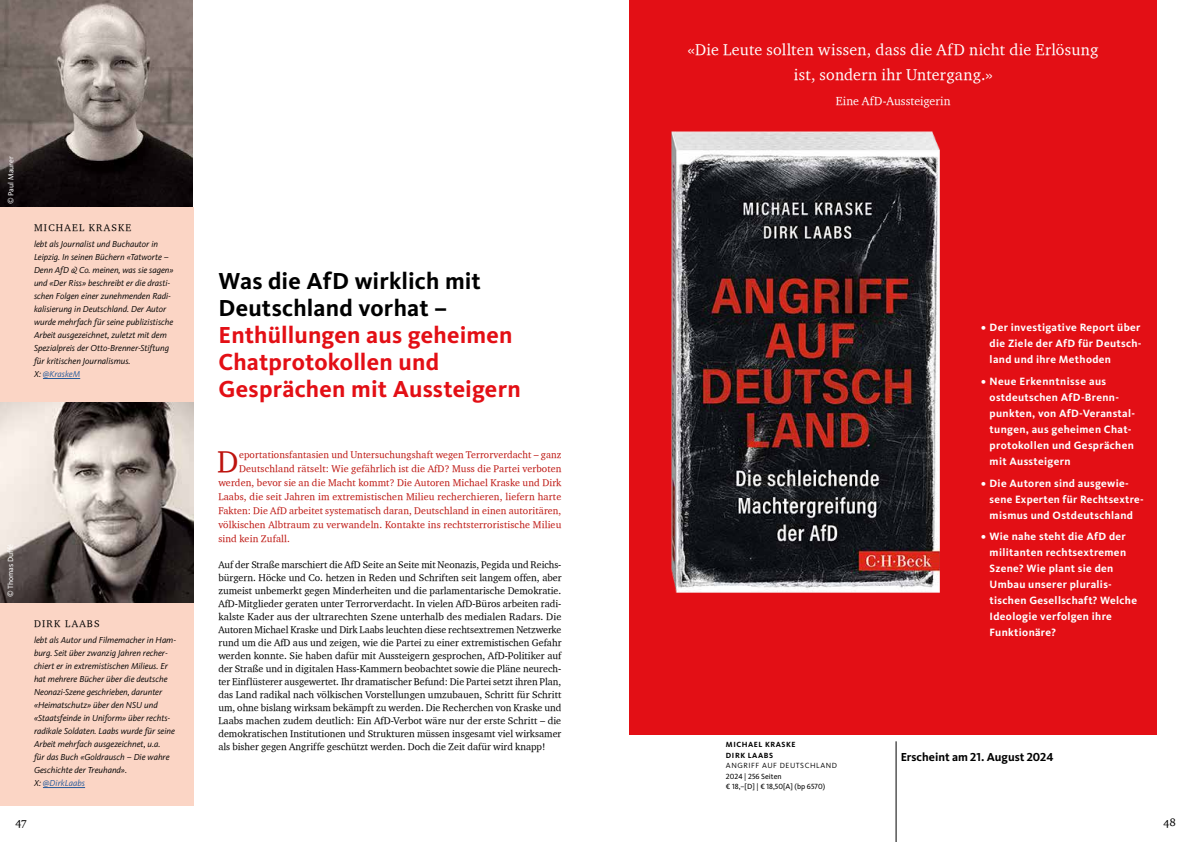
<style>
.page{position:relative;width:1191px;height:842px;background:#fff}
.page>*{position:absolute;margin:0;border:0;box-sizing:border-box;transform-origin:0 0}
.t1{font:30.9px "Charter OSITCTT";color:#bd130e}
.t2{font:700 24px/27px "Kievit Pro";letter-spacing:.01em;color:#e30f15}
.t3{font:700 24px/27px "Kievit Pro";letter-spacing:.005em;color:#000}
.t4{font:16px/25px "Charter OSITCTT";letter-spacing:.015em;color:#fff;text-align:center}
.t5{font:700 12px "Kievit Pro";color:#000}
.t6{font:12px "Charter OSITCTT";color:#fff}
.t7{font:12px "Charter OSITCTT";color:#000}
.t8{font:700 11px/16px "Kievit Pro";letter-spacing:.03em;color:#fff}
.t9{font:10px/13px "Charter OSITCTT";color:#000;text-align:justify}
.t10{font:10px "Charter OSITCTT";letter-spacing:.015em;color:#bd130e}
.t11{font:10px "Charter OSITCTT";letter-spacing:.12em;color:#000}
.t12{font:italic 9px/13px "Kievit Pro";color:#000}
.t13{font:7.8px/10.5px "Kievit Pro";color:#000}
.t14{font:7.8px "Kievit Pro";color:#fff}
.t15{font:700 7.8px/10.5px "Kievit Pro";letter-spacing:.07em;color:#000}
.t16{font:7.8px "Kievit Pro";letter-spacing:.07em;color:#000}
.s1{color:#275b9b}
</style>
<div class="page">
<img style="left:0;top:0;width:193px;height:207px">
<div style="left:629px;top:0;width:528px;height:734px;background:#e30f15"></div>
<img style="left:0;top:401px;width:194px;height:202px">
<div style="left:0;top:603px;width:194px;height:202px;background:#fbd5c5"></div>
<hr style="left:43px;top:787px;width:42px;height:1px;background:#275b9b">
<img style="left:671px;top:131px;width:269px;height:462px">
<hr style="left:895px;top:741px;width:1px;height:101px;background:#000">
<div style="left:0;top:207px;width:194px;height:194px;background:#fbd5c5"></div>
<hr style="left:43px;top:378px;width:37px;height:1px;background:#275b9b">
<p class="t14" style="left:6px;top:204px;width:49px;rotate:-90deg">© Paul Maurer</p>
<p class="t11" style="left:34px;top:221px;width:99px">MICHAEL KRASKE</p>
<p class="t12" style="left:34px;top:238px;width:141px">lebt als Journalist und Buchautor in Leipzig. In seinen Büchern «Tatworte – Denn AfD &amp; Co. meinen, was sie sagen» und «Der Riss» beschreibt er die drasti&shy;schen Folgen einer zunehmenden Radi&shy;kalisierung in Deutschland. Der Autor wurde mehrfach für seine publizistische Arbeit ausgezeichnet, zuletzt mit dem Spezialpreis der Otto-Brenner-Stiftung für kritischen Journalismus.<br>X: <span class="s1">@KraskeM</span></p>
<p class="t14" style="left:6px;top:597px;width:55px;rotate:-90deg">© Thomas Duffé</p>
<p class="t11" style="left:34px;top:617px;width:67px">DIRK LAABS</p>
<p class="t12" style="left:34px;top:634px;width:144px">lebt als Autor und Filmemacher in Ham&shy;burg. Seit über zwanzig Jahren recher&shy;chiert er in extremistischen Milieus. Er hat mehrere Bücher über die deutsche Neonazi-Szene geschrieben, darunter «Heimatschutz» über den NSU und «Staatsfeinde in Uniform» über rechts&shy;radikale Soldaten. Laabs wurde für seine Arbeit mehrfach ausgezeichnet, u.a.<br>für das Buch «Goldrausch – Die wahre Geschichte der Treuhand».<br>X: <span class="s1">@DirkLaabs</span></p>
<h3 class="t4" style="left:688px;top:37px;width:412px">«Die Leute sollten wissen, dass die AfD nicht die Erlösung ist, sondern ihr Untergang.»</h3>
<p class="t6" style="left:836px;top:93px;width:116px">Eine AfD-Aussteigerin</p>
<h2 class="t3" style="left:218px;top:267px;width:264px">Was die AfD wirklich mit<br>Deutschland vorhat –</h2>
<h2 class="t2" style="left:218px;top:321px;width:304px">Enthüllungen aus geheimen<br>Chatprotokollen und<br>Gesprächen mit Aussteigern</h2>
<p class="t8" style="left:989px;top:320px;width:153px;text-align:justify;text-indent:-9px">• Der investigative Report über die Ziele der AfD für Deutsch&shy;land und ihre Methoden</p>
<p class="t8" style="left:989px;top:373px;width:147px;text-indent:-9px">• Neue Erkenntnisse aus ostdeutschen AfD-Brenn&shy;punkten, von AfD-Veranstal&shy;tungen, aus geheimen Chat&shy;protokollen und Gesprächen mit Aussteigern</p>
<p class="t8" style="left:989px;top:475px;width:155px;text-indent:-9px">• Die Autoren sind ausgewie&shy;sene Experten für Rechtsextre&shy;mismus und Ostdeutschland</p>
<p class="t8" style="left:989px;top:529px;width:149px;text-indent:-9px">• Wie nahe steht die AfD der militanten rechtsextremen<br>Szene? Wie plant sie den<br>Umbau unserer pluralis&shy;tischen Gesellschaft? Welche<br>Ideologie verfolgen ihre<br>Funktionäre?</p>
<h1 class="t1" style="left:217px;top:442px;width:23px">D</h1>
<p class="t10" style="left:239px;top:448px;width:324px">eportationsfantasien und Untersuchungshaft wegen Terrorverdacht – ganz</p>
<p class="t10" style="left:239px;top:462px;width:324px">Deutschland rätselt: Wie gefährlich ist die AfD? Muss die Partei verboten</p>
<p class="t10" style="left:218px;top:476px;width:344px">werden, bevor sie an die Macht kommt? Die Autoren Michael Kraske und Dirk</p>
<p class="t10" style="left:218px;top:490px;width:344px">Laabs, die seit Jahren im extremistischen Milieu recherchieren, liefern harte</p>
<p class="t10" style="left:218px;top:504px;width:344px">Fakten: Die AfD arbeitet systematisch daran, Deutschland in einen autoritären,</p>
<p class="t10" style="left:218px;top:518px;width:344px">völkischen Albtraum zu verwandeln. Kontakte ins rechtsterroristische Milieu</p>
<p class="t10" style="left:218px;top:532px;width:73px">sind kein Zufall.</p>
<p class="t9" style="left:218px;top:557px;width:345px">Auf der Straße marschiert die AfD Seite an Seite mit Neonazis, Pegida und Reichs&shy;bürgern. Höcke und Co. hetzen in Reden und Schriften seit langem offen, aber zumeist unbemerkt gegen Minderheiten und die parlamentarische Demokratie.<br>AfD-Mitglieder geraten unter Terrorverdacht. In vielen AfD-Büros arbeiten radi&shy;kalste Kader aus der ultrarechten Szene unterhalb des medialen Radars. Die Autoren Michael Kraske und Dirk Laabs leuchten diese rechtsextremen Netzwerke rund um die AfD aus und zeigen, wie die Partei zu einer extremistischen Gefahr werden konnte. Sie haben dafür mit Aussteigern gesprochen, AfD-Politiker auf der Straße und in digitalen Hass-Kammern beobachtet sowie die Pläne neurech&shy;ter Einflüsterer ausgewertet. Ihr dramatischer Befund: Die Partei setzt ihren Plan, das Land radikal nach völkischen Vorstellungen umzubauen, Schritt für Schritt um, ohne bislang wirksam bekämpft zu werden. Die Recherchen von Kraske und Laabs machen zudem deutlich: Ein AfD-Verbot wäre nur der erste Schritt – die demokratischen Institutionen und Strukturen müssen insgesamt viel wirksamer als bisher gegen Angriffe geschützt werden. Doch die Zeit dafür wird knapp!</p>
<p class="t15" style="left:726px;top:739px;width:71px">MICHAEL KRASKE<br>DIRK LAABS</p>
<p class="t16" style="left:726px;top:761px;width:113px">ANGRIFF AUF DEUTSCHLAND</p>
<p class="t13" style="left:726px;top:771px;width:101px">2024 | 256 Seiten<br>€ 18,–[D] | € 18,50[A] (bp 6570)</p>
<p class="t5" style="left:900px;top:750px;width:154px">Erscheint am 21. August 2024</p>
<p class="t7" style="left:16px;top:814px;width:13px">47</p>
<p class="t7" style="left:1163px;top:814px;width:14px">48</p>
</div>
